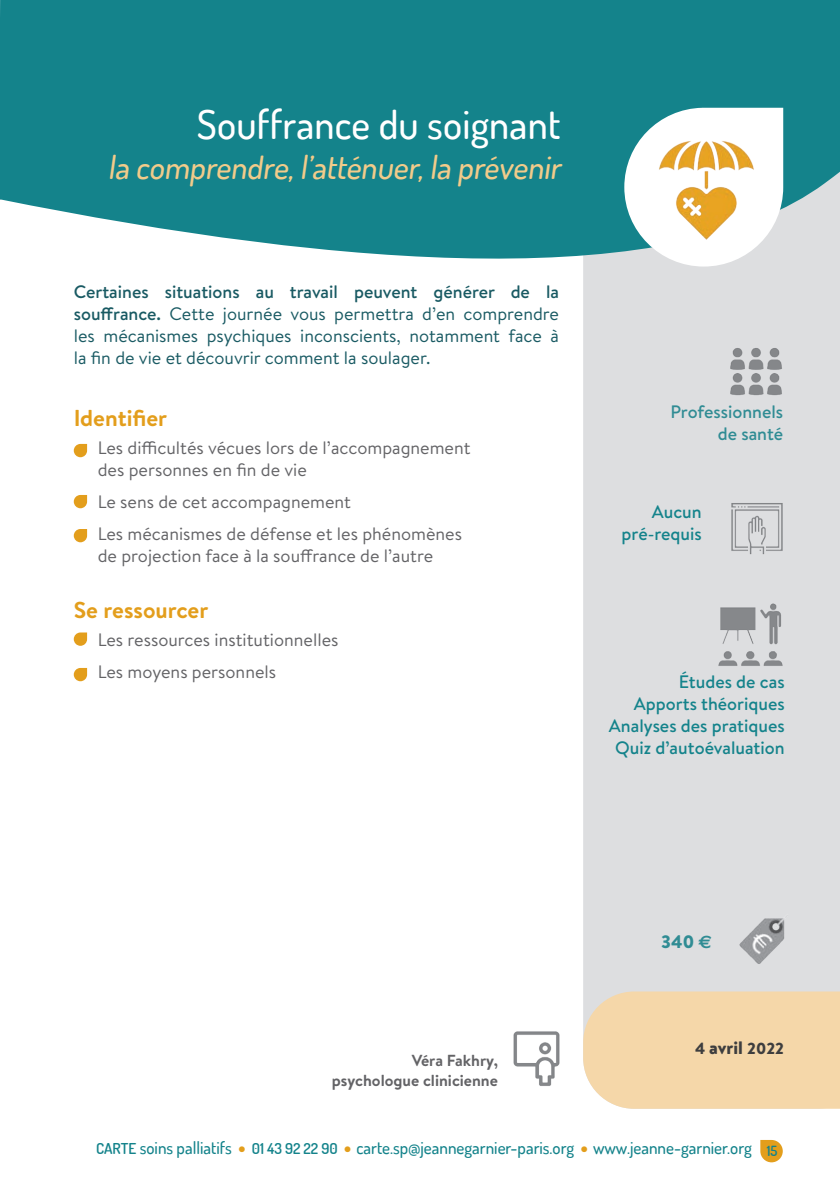
<style>
.page{position:relative;width:840px;height:1191px;background:#fff}
.page>*{position:absolute;margin:0;border:0;box-sizing:border-box;transform-origin:0 0}
.t1{font:500 40px "Dosis";letter-spacing:.005em;color:#fff}
.t2{font:500 32px "Dosis";color:#f2cb8a}
.t3{font:700 23px "Brandon Text";color:#e39e1c}
.t4{font:18px/32px "Brandon Text";color:#636366}
.t5{font:18px/22px "Brandon Text";color:#195a63;text-align:justify}
.t6{font:500 18px/22px "Brandon Text";color:#14838b;text-align:right}
.t7{font:500 18px/22px "Brandon Text";color:#308c94;text-align:right}
.t8{font:900 18px "Brandon Text";color:#308c94}
.t9{font:500 17px "Dosis";color:#14838b}
.t10{font:700 16px/20px "Brandon Text";color:#636366;text-align:right}
.t11{font:900 16px "Brandon Text";color:#3e3e3f}
.s1{font-weight:500}
.s2{font-family:"Euro Sans";font-weight:700}
.s3{font-size:18px}
.s4{font-weight:600;font-size:15px}
.s5{color:#e39e1c}
</style>
<div class="page">
<div style="left:759px;top:1140px;width:23px;height:22px;background:#e39e1c;border-radius:11px"></div>
<div style="left:583px;top:293px;width:256px;height:698px;background:#dddee0"></div>
<svg style="left:0;top:0;width:839px;height:293px;background:#419aa0"></svg>
<div style="left:583px;top:991px;width:256px;height:117px;background:#f5d7a9"></div>
<div style="left:624px;top:108px;width:158px;height:158px;background:#fff;border-radius:79px"></div>
<img style="left:642px;top:136px;width:126px;height:126px">
<img style="left:513px;top:1031px;width:47px;height:55px">
<img style="left:724px;top:344px;width:63px;height:55px">
<img style="left:727px;top:500px;width:59px;height:59px">
<img style="left:713px;top:601px;width:74px;height:72px">
<img style="left:737px;top:910px;width:51px;height:57px">
<div style="left:74px;top:444px;width:13px;height:13px;background:#e39e1c;border-radius:7px"></div>
<div style="left:74px;top:529px;width:13px;height:13px;background:#e39e1c;border-radius:7px"></div>
<div style="left:74px;top:632px;width:13px;height:14px;background:#e39e1c;border-radius:7px"></div>
<div style="left:74px;top:668px;width:13px;height:13px;background:#e39e1c;border-radius:7px"></div>
<div style="left:74px;top:495px;width:13px;height:13px;background:#e39e1c;border-radius:7px"></div>
<h1 class="t1" style="left:197px;top:98px;width:365px">Souffrance du soignant</h1>
<h2 class="t2" style="left:108px;top:146px;width:460px">la comprendre,l’atténuer,la prévenir</h2>
<p class="t5" style="left:74px;top:280px;width:486px"><span class="s1">Certaines situations au travail peuvent générer de la souffrance.</span> Cette journée vous permettra d’en comprendre les mécanismes psychiques inconscients, notamment face à la fin de vie et découvrir comment la soulager.</p>
<p class="t3" style="left:74px;top:402px;width:95px">Identifier</p>
<p class="t4" style="left:98px;top:436px;width:374px;line-height:22px">Les difficultés vécues lors de l’accompagnement des personnes en fin de vie</p>
<p class="t4" style="left:98px;top:485px;width:365px">Le sens de cet accompagnement<br>Les mécanismes de défense et les phénomènes</p>
<p class="t4" style="left:98px;top:539px;width:337px">de projection face à la souffrance de l’autre</p>
<p class="t3" style="left:74px;top:594px;width:136px">Se ressourcer</p>
<p class="t4" style="left:98px;top:623px;width:242px">Les ressources institutionnelles<br>Les moyens personnels</p>
<p class="t7" style="left:670px;top:400px;width:114px">Professionnels de santé</p>
<p class="t6" style="left:621px;top:500px;width:81px">Aucun pré-requis</p>
<p class="t6" style="left:608px;top:670px;width:177px">Études de cas<br>Apports théoriques<br>Analyses des pratiques<br>Quiz d’autoévaluation</p>
<p class="t10" style="left:331px;top:1049px;width:167px">Véra Fakhry, psychologue clinicienne</p>
<p class="t8" style="left:660px;top:928px;width:52px">340 <span class="s2">€</span></p>
<p class="t11" style="left:694px;top:1037px;width:90px">4 <span class="s3">avril</span> 2022</p>
<p class="t9" style="left:96px;top:1137px;width:682px"><span class="s4">CARTE</span> soins palliatifs <span class="s5">●</span> <span class="s4">01 43 92 22 90</span> <span class="s5">●</span> carte.sp@jeannegarnier-paris.org <span class="s5">●</span> www.jeanne-garnier.org <sub>15</sub></p>
</div>
